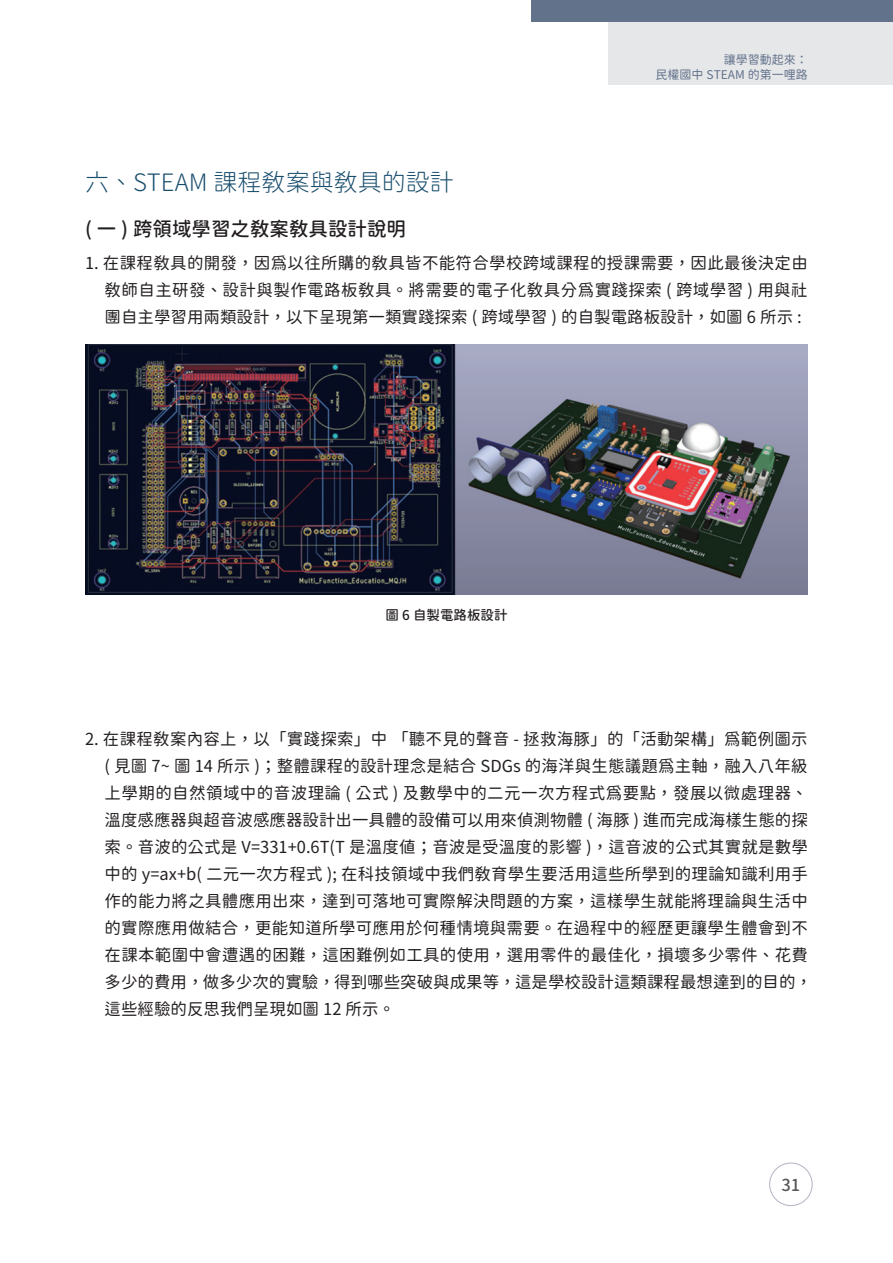
<style>
.page{position:relative;width:893px;height:1263px;background:#fff}
.page>*{position:absolute;margin:0;border:0;box-sizing:border-box;transform-origin:0 0}
.t1{font:24px "Gen Sen Maru Gothic TW Light TTF";color:#1a4e6e}
.t2{font:19.5px "Gen Sen Maru Gothic TW Medium TTF";color:#231f20}
.t3{font:16.5px/27px "Gen Sen Maru Gothic TW Regular TTF";letter-spacing:.01em;color:#231f20;text-align:justify}
.t4{font:16.5px "Gen Sen Maru Gothic TW Medium TTF";color:#57585a}
.t5{font:13.5px "Gen Sen Maru Gothic TW Medium TTF";color:#231f20}
.t6{font:12px/15px "Gen Sen Maru Gothic TW Regular TTF";color:#62728b;text-align:right}
</style>
<div class="page">
<div style="left:769px;top:1163px;width:44px;height:43px;border:1px solid #b2b5c2;border-radius:50%"></div>
<div style="left:608px;top:0;width:285px;height:85px;background:#e6e7e9"></div>
<img style="left:85px;top:344px;width:723px;height:250px">
<div style="left:531px;top:0;width:362px;height:21px;background:#62728b"></div>
<h1 class="t1" style="left:85px;top:169px;width:370px">六、STEAM 課程教案與教具的設計</h1>
<p class="t6" style="left:655px;top:53px;width:154px">讓學習動起來：<br>民權國中 STEAM 的第一哩路</p>
<p class="t2" style="left:85px;top:218px;width:322px">( 一 ) 跨領域學習之教案教具設計說明</p>
<p class="t3" style="left:105px;top:250px;width:705px;text-indent:-20px">1. 在課程教具的開發，因為以往所購的教具皆不能符合學校跨域課程的授課需要，因此最後決定由教師自主研發、設計與製作電路板教具。將需要的電子化教具分為實踐探索 ( 跨域學習 ) 用與社團自主學習用兩類設計，以下呈現第一類實踐探索 ( 跨域學習 ) 的自製電路板設計，如圖 6 所示 :</p>
<p class="t5" style="left:385px;top:607px;width:124px">圖 6 自製電路板設計</p>
<p class="t3" style="left:105px;top:725px;width:709px;text-align:left;text-indent:-20px">2. 在課程教案內容上，以「實踐探索」中 「聽不見的聲音 - 拯救海豚」的「活動架構」為範例圖示( 見圖 7~ 圖 14 所示 )；整體課程的設計理念是結合 SDGs 的海洋與生態議題為主軸，融入八年級上學期的自然領域中的音波理論 ( 公式 ) 及數學中的二元一次方程式為要點，發展以微處理器、溫度感應器與超音波感應器設計出一具體的設備可以用來偵測物體 ( 海豚 ) 進而完成海樣生態的探索。音波的公式是 V=331+0.6T(T 是溫度值；音波是受溫度的影響 )，這音波的公式其實就是數學中的 y=ax+b( 二元一次方程式 ); 在科技領域中我們教育學生要活用這些所學到的理論知識利用手作的能力將之具體應用出來，達到可落地可實際解決問題的方案，這樣學生就能將理論與生活中的實際應用做結合，更能知道所學可應用於何種情境與需要。在過程中的經歷更讓學生體會到不在課本範圍中會遭遇的困難，這困難例如工具的使用，選用零件的最佳化，損壞多少零件、花費多少的費用，做多少次的實驗，得到哪些突破與成果等，這是學校設計這類課程最想達到的目的，這些經驗的反思我們呈現如圖 12 所示。</p>
<p class="t4" style="left:781px;top:1175px;width:20px">31</p>
</div>
